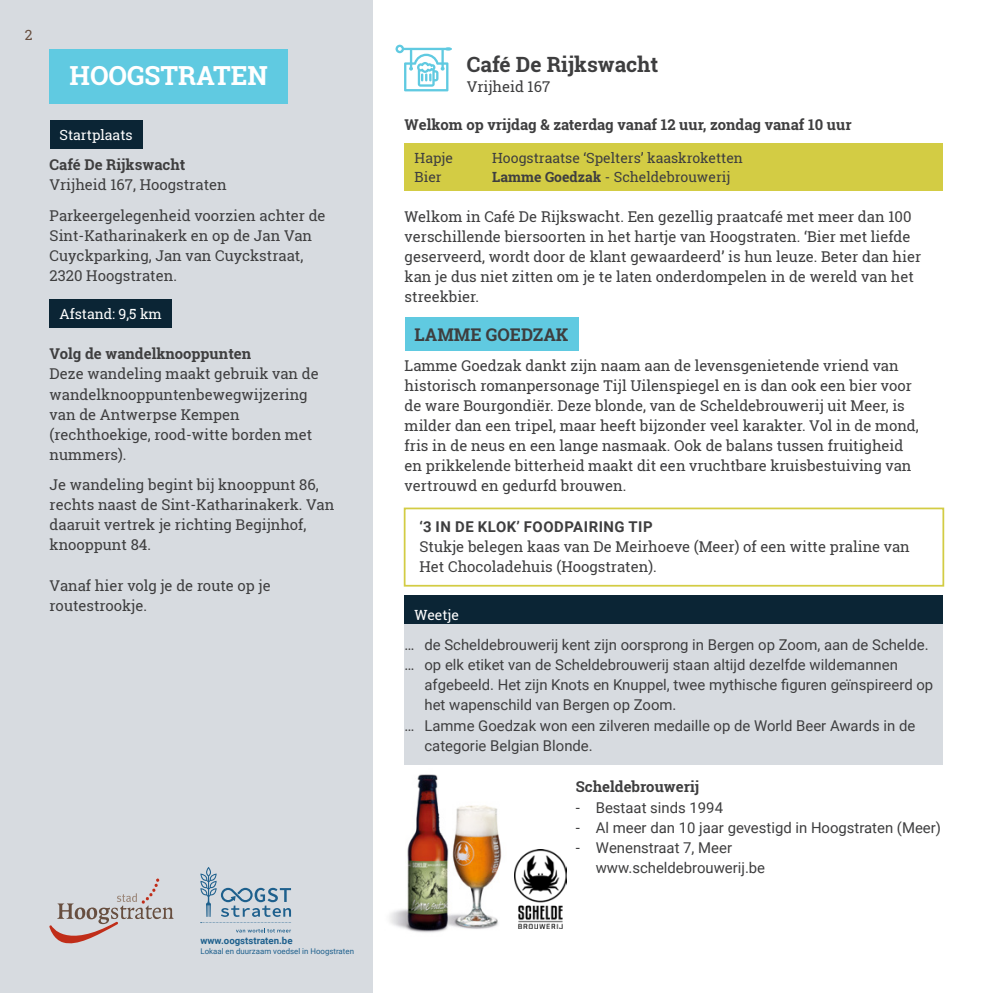
<style>
.page{position:relative;width:993px;height:993px;background:#fff}
.page>*{position:absolute;margin:0;border:0;box-sizing:border-box;transform-origin:0 0}
.titel_gerecht{font:700 26.25px "Roboto Slab";color:#fff}
.doorlopende_tekst{font:700 21px "Roboto Slab";color:#3e3e3f}
.tussentitel_bier{font:700 17.5px "Roboto Slab";color:#3e3e3f}
.doorlopende_tekst-2{font:14.88px/20.1px "Roboto Slab";color:#3e3e3f}
.t1{font:14.88px/20.1px "Roboto";color:#3e3e3f}
.foodpairing_tip{font:14.88px/20.1px "Roboto Slab";color:#3e3e3f}
.bodytekst{font:700 14.88px "Roboto Slab";color:#3e3e3f}
.doorlopende_tekst-3{font:700 14.88px "Roboto Slab";color:#3e3e3f}
.menu{font:14px "Roboto Slab";color:#3e3e3f}
.tussentitel{font:14px "Roboto Slab";color:#fff}
.wist_u_dat_titel{font:14px "Roboto Slab";color:#fff}
.doorlopende_tekst-4{font:14px "Roboto Slab";color:#674e3f}
.doorlopende_tekst-5{font:700 9.62px "Roboto";color:#1e608d}
.doorlopende_tekst-6{font:7.88px "Roboto";color:#1e608d}
.s1{font-weight:700}
.s2{font-family:"Roboto";font-weight:700}
</style>
<div class="page">
<img style="left:389px;top:774px;width:130px;height:159px">
<div style="left:0;top:0;width:372px;height:992px;background:#d7dbe0"></div>
<div style="left:50px;top:50px;width:238px;height:54px;background:#60cae1"></div>
<div style="left:50px;top:121px;width:92px;height:28px;background:#0b2535"></div>
<div style="left:50px;top:299px;width:122px;height:29px;background:#0b2535"></div>
<div style="left:404px;top:144px;width:539px;height:28px;background:#d3cc44"></div>
<div style="left:404px;top:162px;width:539px;height:28px;background:#d3cc44"></div>
<div style="left:404px;top:317px;width:174px;height:33px;background:#60cae1"></div>
<div style="left:403px;top:507px;width:540px;height:79px;border:2px solid #d3cc44"></div>
<div style="left:404px;top:595px;width:539px;height:33px;background:#0b2535"></div>
<div style="left:404px;top:624px;width:539px;height:39px;background:#d7dbe0"></div>
<div style="left:404px;top:644px;width:539px;height:80px;background:#d7dbe0"></div>
<div style="left:404px;top:704px;width:539px;height:60px;background:#d7dbe0"></div>
<svg style="left:395px;top:45px;width:57px;height:46px"></svg>
<img style="left:514px;top:849px;width:52px;height:79px">
<svg style="left:200px;top:867px;width:91px;height:65px"></svg>
<svg style="left:49px;top:878px;width:124px;height:65px"></svg>
<p class="doorlopende_tekst-4" style="left:25px;top:25px;width:9px">2</p>
<p class="titel_gerecht" style="left:69px;top:57px;width:200px">HOOGSTRATEN</p>
<p class="tussentitel" style="left:60px;top:125px;width:75px">Startplaats</p>
<p class="doorlopende_tekst-2" style="left:50px;top:155px;width:178px"><span class="s1">Café De Rijkswacht<br></span>Vrijheid 167, Hoogstraten</p>
<p class="doorlopende_tekst-2" style="left:50px;top:205px;width:277px">Parkeergelegenheid voorzien achter de<br>Sint-Katharinakerk en op de Jan Van<br>Cuyckparking, Jan van Cuyckstraat,<br>2320 Hoogstraten.</p>
<p class="tussentitel" style="left:60px;top:304px;width:104px">Afstand: 9,5 km</p>
<p class="doorlopende_tekst-3" style="left:50px;top:343px;width:203px">Volg de wandelknooppunten</p>
<p class="doorlopende_tekst-2" style="left:50px;top:363px;width:270px">Deze wandeling maakt gebruik van de wandelknooppuntenbewegwijzering van de Antwerpse Kempen (rechthoekige, rood-witte borden met nummers).</p>
<p class="doorlopende_tekst-2" style="left:50px;top:474px;width:286px">Je wandeling begint bij knooppunt 86, rechts naast de Sint-Katharinakerk. Van daaruit vertrek je richting Begijnhof, knooppunt 84.</p>
<p class="doorlopende_tekst-2" style="left:50px;top:575px;width:222px">Vanaf hier volg je de route op je routestrookje.</p>
<p class="doorlopende_tekst-5" style="left:200px;top:933px;width:94px">www.oogststraten.be</p>
<p class="doorlopende_tekst-6" style="left:200px;top:945px;width:155px">Lokaal en duurzaam voedsel in Hoogstraten</p>
<p class="doorlopende_tekst" style="left:466px;top:50px;width:193px">Café De Rijkswacht</p>
<p class="doorlopende_tekst-2" style="left:466px;top:76px;width:85px">Vrijheid 167</p>
<p class="bodytekst" style="left:404px;top:114px;width:448px">Welkom op vrijdag &amp; zaterdag vanaf 12 uur, zondag vanaf 10 uur</p>
<p class="menu" style="left:414px;top:149px;width:40px">Hapje</p>
<p class="menu" style="left:492px;top:149px;width:252px">Hoogstraatse ‘Spelters’ kaaskroketten</p>
<p class="menu" style="left:414px;top:167px;width:29px">Bier</p>
<p class="menu" style="left:492px;top:167px;width:239px"><span class="s1">Lamme Goedzak</span> - Scheldebrouwerij</p>
<p class="doorlopende_tekst-2" style="left:404px;top:206px;width:518px">Welkom in Café De Rijkswacht. Een gezellig praatcafé met meer dan 100 verschillende biersoorten in het hartje van Hoogstraten. ‘Bier met liefde geserveerd, wordt door de klant gewaardeerd’ is hun leuze. Beter dan hier kan je dus niet zitten om je te laten onderdompelen in de wereld van het streekbier.</p>
<p class="tussentitel_bier" style="left:414px;top:322px;width:155px">LAMME GOEDZAK</p>
<p class="doorlopende_tekst-2" style="left:404px;top:355px;width:515px">Lamme Goedzak dankt zijn naam aan de levensgenietende vriend van historisch romanpersonage Tijl Uilenspiegel en is dan ook een bier voor de ware Bourgondiër. Deze blonde, van de Scheldebrouwerij uit Meer, is milder dan een tripel, maar heeft bijzonder veel karakter. Vol in de mond, fris in de neus en een lange nasmaak. Ook de balans tussen fruitigheid en prikkelende bitterheid maakt dit een vruchtbare kruisbestuiving van vertrouwd en gedurfd brouwen.</p>
<p class="foodpairing_tip" style="left:419px;top:515px;width:491px"><span class="s2">‘3 IN DE KLOK’ FOODPAIRING TIP<br></span>Stukje belegen kaas van De Meirhoeve (Meer) of een witte praline van<br>Het Chocoladehuis (Hoogstraten).</p>
<p class="wist_u_dat_titel" style="left:414px;top:605px;width:46px">Weetje</p>
<p class="t1" style="left:404px;top:634px;width:525px">… de Scheldebrouwerij kent zijn oorsprong in Bergen op Zoom, aan de Schelde.</p>
<p class="t1" style="left:424px;top:654px;width:510px;text-indent:-20px">… op elk etiket van de Scheldebrouwerij staan altijd dezelfde wildemannen afgebeeld. Het zijn Knots en Knuppel, twee mythische figuren geïnspireerd op het wapenschild van Bergen op Zoom.</p>
<p class="t1" style="left:424px;top:714px;width:492px;text-indent:-20px">… Lamme Goedzak won een zilveren medaille op de World Beer Awards in de categorie Belgian Blonde.</p>
<p class="doorlopende_tekst-3" style="left:575px;top:776px;width:125px">Scheldebrouwerij</p>
<p class="t1" style="left:575px;top:796px;width:148px">- Bestaat sinds 1994</p>
<p class="t1" style="left:575px;top:816px;width:366px">- Al meer dan 10 jaar gevestigd in Hoogstraten (Meer)</p>
<p class="t1" style="left:595px;top:836px;width:171px;text-indent:-20px">- Wenenstraat 7, Meer www.scheldebrouwerij.be</p>
</div>
